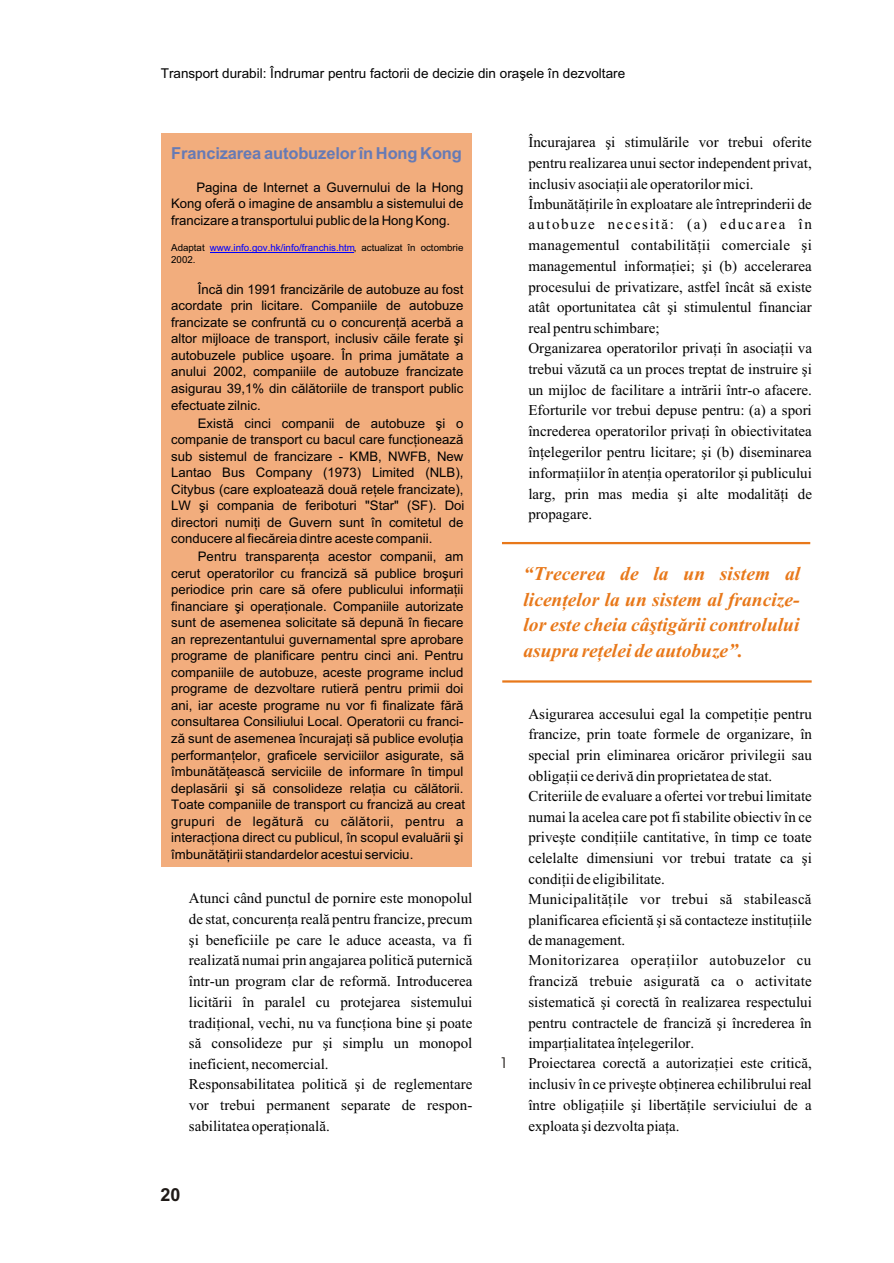
<style>
.page{position:relative;width:894px;height:1263px;background:#fff}
.page>*{position:absolute;margin:0;border:0;box-sizing:border-box;transform-origin:0 0}
.t1{font:italic 700 19.5px/26px "Times New Roman CE";color:#e8781a;text-align:justify}
.t2{font:700 18px "Arial CE";color:#1f1a17}
.t3{font:700 16.5px "Arial CE";letter-spacing:-.01em;color:#667ab5}
.t4{font:15px/20.7px "Times New Roman CE";color:#000}
.t5{font:15px "Avant Garde Bk BT";color:#1f1a17}
.t6{font:13.5px "Arial CE";color:#000}
.t7{font:13.2px/16.5px "Arial CE";color:#000;text-align:justify}
.t8{font:9.75px "Arial CE";color:#00f}
.t9{font:9.75px "Arial CE";color:#000}
.s1{color:#000}
</style>
<div class="page">
<div style="left:161px;top:133px;width:311px;height:734px;background:#f2ad7d"></div>
<hr style="left:210px;top:252px;width:144px;height:1px;background:#00f">
<hr style="left:502px;top:542px;width:308px;height:2px;background:#e8781a">
<hr style="left:502px;top:680px;width:310px;height:3px;background:#e8781a">
<p class="t6" style="left:161px;top:68px;width:466px">Transport durabil: Îndrumar pentru factorii de decizie din oraºele în dezvoltare</p>
<p class="t3" style="left:171px;top:147px;width:292px">Francizarea autobuzelor în Hong Kong</p>
<p class="t7" style="left:171px;top:180px;width:294px;text-indent:25px">Pagina de Internet a Guvernului de la Hong Kong oferã o imagine de ansamblu a sistemului de francizare a transportului public de la Hong Kong.</p>
<p class="t9" style="left:171px;top:244px;width:35px">Adaptat</p>
<p class="t8" style="left:210px;top:244px;width:255px">www.info.gov.hk/info/franchis.htm<span class="s1">, actualizat în octombrie</span></p>
<p class="t9" style="left:171px;top:256px;width:26px">2002.</p>
<p class="t7" style="left:171px;top:282px;width:294px;text-indent:27px">Încã din 1991 francizãrile de autobuze au fost acordate prin licitare. Companiile de autobuze francizate se confruntã cu o concurenþã acerbã a altor mijloace de transport, inclusiv cãile ferate ºi autobuzele publice uºoare. În prima jumãtate a anului 2002, companiile de autobuze francizate asigurau 39,1% din cãlãtoriile de transport public efectuate zilnic.</p>
<p class="t7" style="left:171px;top:416px;width:295px;text-indent:27px">Existã cinci companii de autobuze ºi o companie de transport cu bacul care funcþioneazã sub sistemul de francizare - KMB, NWFB, New Lantao Bus Company (1973) Limited (NLB), Citybus (care exploateazã douã reþele francizate), LW ºi compania de feriboturi "Star" (SF). Doi directori numiþi de Guvern sunt în comitetul de conducere al fiecãreia dintre aceste companii.</p>
<p class="t7" style="left:171px;top:550px;width:295px;text-indent:27px">Pentru transparenþa acestor companii, am cerut operatorilor cu francizã sã publice broºuri periodice prin care sã ofere publicului informaþii financiare ºi operaþionale. Companiile autorizate sunt de asemenea solicitate sã depunã în fiecare an reprezentantului guvernamental spre aprobare programe de planificare pentru cinci ani. Pentru companiile de autobuze, aceste programe includ programe de dezvoltare rutierã pentru primii doi ani, iar aceste programe nu vor fi finalizate fãrã consultarea Consiliului Local. Operatorii cu franci&shy;zã sunt de asemenea încurajaþi sã publice evoluþia performanþelor, graficele serviciilor asigurate, sã îmbunãtãþeascã serviciile de informare în timpul deplasãrii ºi sã consolideze relaþia cu cãlãtorii.<br>Toate companiile de transport cu francizã au creat grupuri de legãturã cu cãlãtorii, pentru a interacþiona direct cu publicul, în scopul evaluãrii ºi îmbunãtãþirii standardelor acestui serviciu.</p>
<p class="t4" style="left:189px;top:889px;width:285px">Atunci când punctul de pornire este monopolul de stat, concurenþa realã pentru francize, precum ºi beneficiile pe care le aduce aceasta, va fi realizatã numai prin angajarea politicã puternicã într-un program clar de reformã. Introducerea licitãrii în paralel cu protejarea sistemului tradiþional, vechi, nu va funcþiona bine ºi poate sã consolideze pur ºi simplu un monopol ineficient, necomercial.<br>Responsabilitatea politicã ºi de reglementare vor trebui permanent separate de respon&shy;sabilitatea operaþionalã.</p>
<p class="t2" style="left:160px;top:1188px;width:22px">20</p>
<p class="t5" style="left:500px;top:1057px;width:10px">1</p>
<p class="t4" style="left:528px;top:133px;width:285px">Încurajarea ºi stimulãrile vor trebui oferite pentru realizarea unui sector independent privat, inclusiv asociaþii ale operatorilor mici.<br>Îmbunãtãþirile în exploatare ale întreprinderii de autobuze necesitã: (a) educarea în managementul contabilitãþii comerciale ºi managementul informaþiei; ºi (b) accelerarea procesului de privatizare, astfel încât sã existe atât oportunitatea cât ºi stimulentul financiar real pentru schimbare;<br>Organizarea operatorilor privaþi în asociaþii va trebui vãzutã ca un proces treptat de instruire ºi un mijloc de facilitare a intrãrii într-o afacere.<br>Eforturile vor trebui depuse pentru: (a) a spori încrederea operatorilor privaþi în obiectivitatea înþelegerilor pentru licitare; ºi (b) diseminarea informaþiilor în atenþia operatorilor ºi publicului larg, prin mas media ºi alte modalitãþi de propagare.</p>
<h1 class="t1" style="left:524px;top:562px;width:278px">“Trecerea de la un sistem al licenþelor la un sistem al francize&shy;lor este cheia câºtigãrii controlului asupra reþelei de autobuze”.</h1>
<p class="t4" style="left:528px;top:705px;width:285px">Asigurarea accesului egal la competiþie pentru francize, prin toate formele de organizare, în special prin eliminarea oricãror privilegii sau obligaþii ce derivã din proprietatea de stat.<br>Criteriile de evaluare a ofertei vor trebui limitate numai la acelea care pot fi stabilite obiectiv în ce priveºte condiþiile cantitative, în timp ce toate celelalte dimensiuni vor trebui tratate ca ºi condiþii de eligibilitate.<br>Municipalitãþile vor trebui sã stabileascã planificarea eficientã ºi sã contacteze instituþiile de management.<br>Monitorizarea operaþiilor autobuzelor cu francizã trebuie asiguratã ca o activitate sistematicã ºi corectã în realizarea respectului pentru contractele de francizã ºi încrederea în imparþialitatea înþelegerilor.<br>Proiectarea corectã a autorizaþiei este criticã, inclusiv în ce priveºte obþinerea echilibrului real între obligaþiile ºi libertãþile serviciului de a exploata ºi dezvolta piaþa.</p>
</div>
